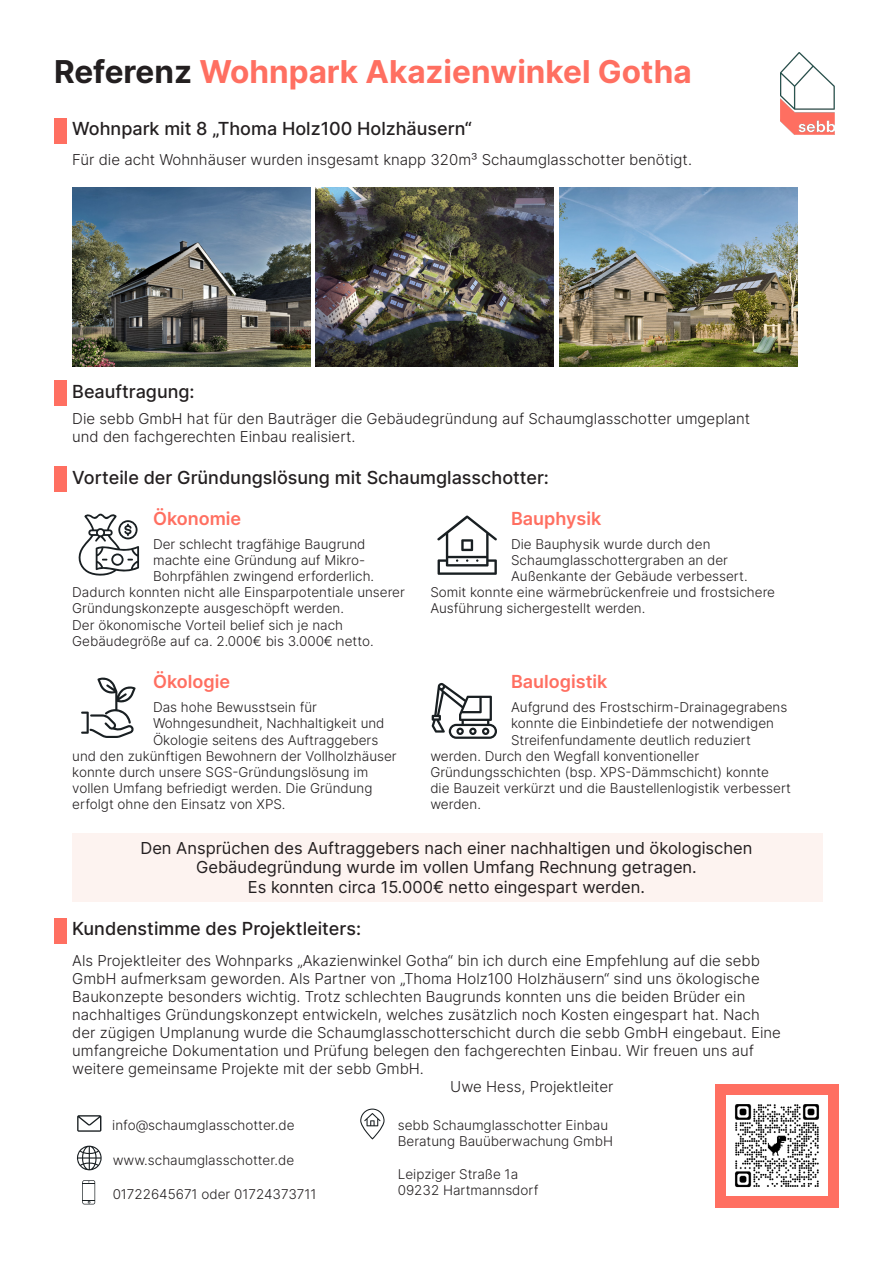
<style>
.page{position:relative;width:893px;height:1263px;background:#fff}
.page>*{position:absolute;margin:0;border:0;box-sizing:border-box;transform-origin:0 0}
.t1{font:700 31.5px "Inter";color:#ff6f61}
.t2{font:500 18px "Inter";color:#231f20}
.t3{font:600 18px "Inter";color:#ff6f61}
.t4{font:16.5px/19.8px "Inter";color:#231f20;text-align:center}
.t5{font:300 15px/18px "Inter";color:#231f20}
.t6{font:300 13.5px/16.2px "Inter";color:#231f20}
.s1{color:#231f20}
</style>
<div class="page">
<div style="left:715px;top:1084px;width:124px;height:123px;background:#ff6f61"></div>
<svg style="left:81px;top:677px;width:55px;height:61px"></svg>
<svg style="left:78px;top:513px;width:61px;height:63px"></svg>
<svg style="left:437px;top:515px;width:60px;height:60px"></svg>
<div style="left:72px;top:834px;width:750px;height:68px;background:#fdf3f0"></div>
<svg style="left:77px;top:1115px;width:24px;height:17px"></svg>
<svg style="left:77px;top:1146px;width:25px;height:24px"></svg>
<svg style="left:82px;top:1180px;width:13px;height:24px"></svg>
<svg style="left:360px;top:1108px;width:25px;height:31px"></svg>
<img style="left:727px;top:1095px;width:100px;height:101px">
<img style="left:781px;top:53px;width:53px;height:81px">
<svg style="left:432px;top:683px;width:65px;height:56px"></svg>
<div style="left:54px;top:118px;width:13px;height:25px;background:#ff6f61"></div>
<div style="left:54px;top:380px;width:13px;height:26px;background:#ff6f61"></div>
<div style="left:54px;top:466px;width:13px;height:26px;background:#ff6f61"></div>
<div style="left:54px;top:918px;width:13px;height:25px;background:#ff6f61"></div>
<img style="left:316px;top:187px;width:238px;height:180px">
<img style="left:559px;top:187px;width:238px;height:180px">
<img style="left:72px;top:187px;width:238px;height:180px">
<p class="t1" style="left:54px;top:49px;width:639px"><span class="s1">Referenz</span> Wohnpark Akazienwinkel Gotha</p>
<p class="t2" style="left:72px;top:116px;width:401px">Wohnpark mit 8 „Thoma Holz100 Holzhäusern“</p>
<p class="t5" style="left:72px;top:150px;width:621px">Für die acht Wohnhäuser wurden insgesamt knapp 320m³ Schaumglasschotter benötigt.</p>
<p class="t2" style="left:72px;top:378px;width:124px">Beauftragung:</p>
<p class="t5" style="left:72px;top:409px;width:679px">Die sebb GmbH hat für den Bauträger die Gebäudegründung auf Schaumglasschotter umgeplant und den fachgerechten Einbau realisiert.</p>
<p class="t2" style="left:72px;top:464px;width:478px">Vorteile der Gründungslösung mit Schaumglasschotter:</p>
<p class="t3" style="left:153px;top:505px;width:90px">Ökonomie</p>
<p class="t6" style="left:153px;top:535px;width:214px">Der schlecht tragfähige Baugrund</p>
<p class="t6" style="left:153px;top:551px;width:214px">machte eine Gründung auf Mikro-</p>
<p class="t6" style="left:153px;top:568px;width:223px">Bohrpfählen zwingend erforderlich.</p>
<p class="t6" style="left:72px;top:584px;width:334px">Dadurch konnten nicht alle Einsparpotentiale unserer</p>
<p class="t6" style="left:72px;top:600px;width:273px">Gründungskonzepte ausgeschöpft werden.</p>
<p class="t6" style="left:72px;top:616px;width:303px">Der ökonomische Vorteil belief sich je nach<br>Gebäudegröße auf ca. 2.000€ bis 3.000€ netto.</p>
<p class="t3" style="left:153px;top:668px;width:78px">Ökologie</p>
<p class="t6" style="left:153px;top:699px;width:165px">Das hohe Bewusstsein für</p>
<p class="t6" style="left:153px;top:715px;width:233px">Wohngesundheit, Nachhaltigkeit und</p>
<p class="t6" style="left:153px;top:731px;width:227px">Ökologie seitens des Auftraggebers</p>
<p class="t6" style="left:72px;top:747px;width:326px">und den zukünftigen Bewohnern der Vollholzhäuser</p>
<p class="t6" style="left:72px;top:764px;width:297px">konnte durch unsere SGS-Gründungslösung im</p>
<p class="t6" style="left:72px;top:780px;width:302px">vollen Umfang befriedigt werden. Die Gründung</p>
<p class="t6" style="left:72px;top:796px;width:215px">erfolgt ohne den Einsatz von XPS.</p>
<p class="t3" style="left:511px;top:505px;width:92px">Bauphysik</p>
<p class="t6" style="left:511px;top:535px;width:238px">Die Bauphysik wurde durch den<br>Schaumglasschottergraben an der<br>Außenkante der Gebäude verbessert.</p>
<p class="t6" style="left:430px;top:584px;width:346px">Somit konnte eine wärmebrückenfreie und frostsichere<br>Ausführung sichergestellt werden.</p>
<p class="t3" style="left:511px;top:668px;width:98px">Baulogistik</p>
<p class="t6" style="left:511px;top:699px;width:278px">Aufgrund des Frostschirm-Drainagegrabens</p>
<p class="t6" style="left:511px;top:715px;width:264px">konnte die Einbindetiefe der notwendigen</p>
<p class="t6" style="left:511px;top:731px;width:241px">Streifenfundamente deutlich reduziert</p>
<p class="t6" style="left:430px;top:747px;width:270px">werden. Durch den Wegfall konventioneller</p>
<p class="t6" style="left:430px;top:764px;width:340px">Gründungsschichten (bsp. XPS-Dämmschicht) konnte</p>
<p class="t6" style="left:430px;top:780px;width:362px">die Bauzeit verkürzt und die Baustellenlogistik verbessert</p>
<p class="t6" style="left:430px;top:796px;width:52px">werden.</p>
<p class="t4" style="left:140px;top:837px;width:613px">Den Ansprüchen des Auftraggebers nach einer nachhaltigen und ökologischen<br>Gebäudegründung wurde im vollen Umfang Rechnung getragen.</p>
<p class="t4" style="left:248px;top:877px;width:399px">Es konnten circa 15.000€ netto eingespart werden.</p>
<p class="t2" style="left:72px;top:916px;width:290px">Kundenstimme des Projektleiters:</p>
<p class="t5" style="left:72px;top:951px;width:710px">Als Projektleiter des Wohnparks „Akazienwinkel Gotha“ bin ich durch eine Empfehlung auf die sebb GmbH aufmerksam geworden. Als Partner von „Thoma Holz100 Holzhäusern“ sind uns ökologische Baukonzepte besonders wichtig. Trotz schlechten Baugrunds konnten uns die beiden Brüder ein nachhaltiges Gründungskonzept entwickeln, welches zusätzlich noch Kosten eingespart hat. Nach der zügigen Umplanung wurde die Schaumglasschotterschicht durch die sebb GmbH eingebaut. Eine umfangreiche Dokumentation und Prüfung belegen den fachgerechten Einbau. Wir freuen uns auf weitere gemeinsame Projekte mit der sebb GmbH.</p>
<p class="t5" style="left:450px;top:1077px;width:165px">Uwe Hess, Projektleiter</p>
<p class="t6" style="left:112px;top:1117px;width:184px">info@schaumglasschotter.de</p>
<p class="t6" style="left:113px;top:1151px;width:183px">www.schaumglasschotter.de</p>
<p class="t6" style="left:113px;top:1186px;width:205px">01722645671 oder 01724373711</p>
<p class="t6" style="left:398px;top:1117px;width:217px">sebb Schaumglasschotter Einbau<br>Beratung Bauüberwachung GmbH</p>
<p class="t6" style="left:398px;top:1165px;width:122px">Leipziger Straße 1a</p>
<p class="t6" style="left:398px;top:1181px;width:142px">09232 Hartmannsdorf</p>
</div>
